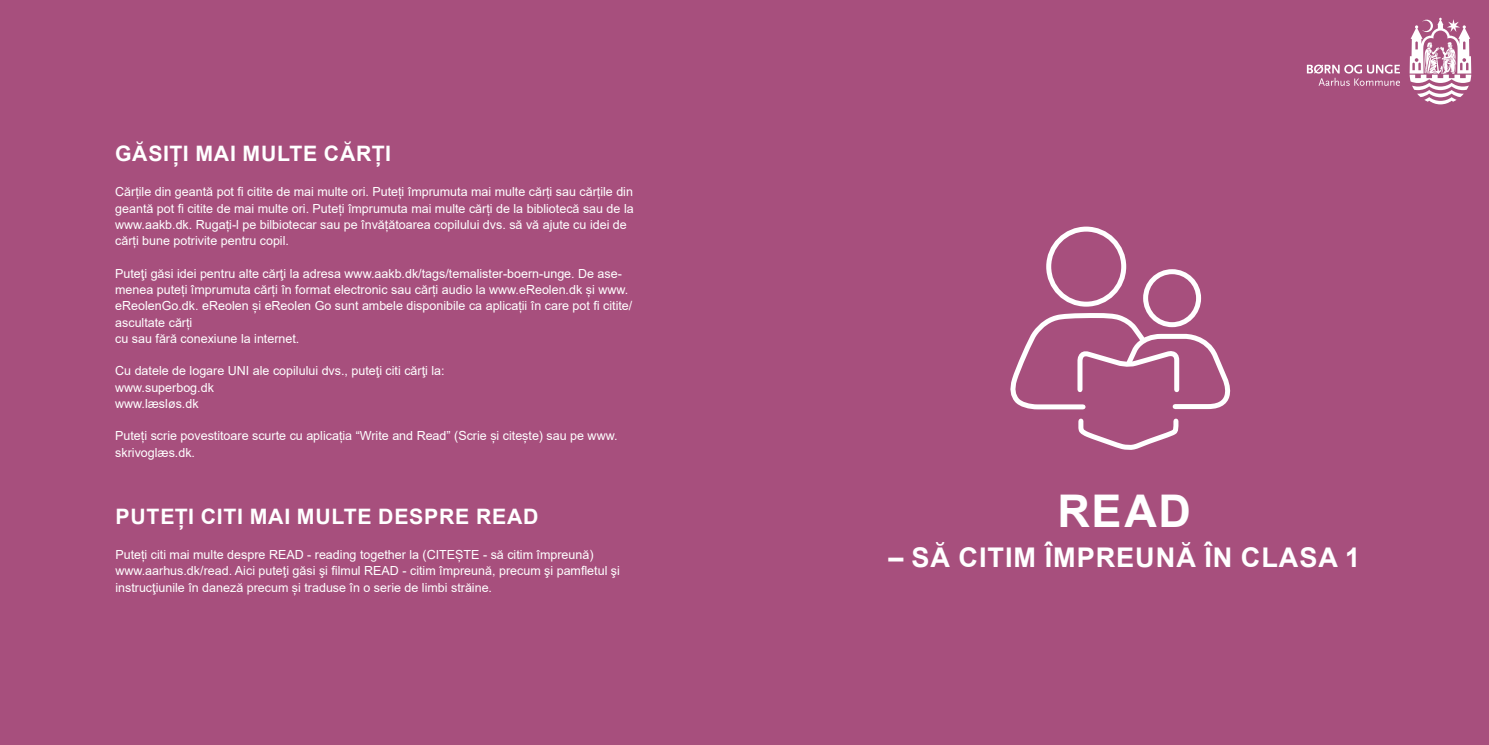
<style>
.page{position:relative;width:1489px;height:745px;background:#fff}
.page>*{position:absolute;margin:0;border:0;box-sizing:border-box;transform-origin:0 0}
.t1{font:700 45px "Arial";color:#fff}
.t2{font:700 27.12px "Arial";letter-spacing:.035em;color:#fff}
.t3{font:700 21.25px "Arial";letter-spacing:.035em;color:#fff}
.t4{font:12.5px/16.2px "Arial";color:#fff}
</style>
<div class="page">
<div style="left:0;top:0;width:1488px;height:744px;background:#a74f7d"></div>
<svg style="left:1409px;top:18px;width:61px;height:86px"></svg>
<svg style="left:1306px;top:65px;width:93px;height:21px"></svg>
<div style="left:1046px;top:226px;width:80px;height:80px;border:5px solid #fff;border-radius:50%"></div>
<div style="left:1143px;top:269px;width:57px;height:58px;border:5px solid #fff;border-radius:50%"></div>
<svg style="left:1010px;top:309px;width:221px;height:141px"></svg>
<h3 class="t3" style="left:115px;top:138px;width:277px">GĂSIȚI MAI MULTE CĂRȚI</h3>
<p class="t4" style="left:115px;top:184px;width:520px">Cărțile din geantă pot fi citite de mai multe ori. Puteți împrumuta mai multe cărți sau cărțile din geantă pot fi citite de mai multe ori. Puteți împrumuta mai multe cărți de la bibliotecă sau de la www.aakb.dk. Rugați-l pe bilbiotecar sau pe învățătoarea copilului dvs. să vă ajute cu idei de cărți bune potrivite pentru copil.</p>
<p class="t4" style="left:115px;top:265px;width:518px">Puteţi găsi idei pentru alte cărţi la adresa www.aakb.dk/tags/temalister-boern-unge. De ase&shy;menea puteți împrumuta cărți în format electronic sau cărți audio la www.eReolen.dk și www. eReolenGo.dk. eReolen și eReolen Go sunt ambele disponibile ca aplicații în care pot fi citite/ ascultate cărți<br>cu sau fără conexiune la internet.</p>
<p class="t4" style="left:115px;top:362px;width:331px">Cu datele de logare UNI ale copilului dvs., puteţi citi cărţi la: www.superbog.dk<br>www.læsløs.dk</p>
<p class="t4" style="left:115px;top:427px;width:504px">Puteți scrie povestitoare scurte cu aplicația “Write and Read” (Scrie și citește) sau pe www. skrivoglæs.dk.</p>
<h3 class="t3" style="left:116px;top:501px;width:377px">PUTEȚI CITI MAI MULTE DESPRE READ</h3>
<p class="t4" style="left:115px;top:546px;width:506px">Puteți citi mai multe despre READ - reading together la (CITEȘTE - să citim împreună) www.aarhus.dk/read. Aici puteţi găsi şi filmul READ - citim împreună, precum şi pamfletul şi instrucţiunile în daneză precum și traduse în o serie de limbi străine.</p>
<h1 class="t1" style="left:1057px;top:479px;width:135px">READ</h1>
<h2 class="t2" style="left:888px;top:538px;width:473px">– SĂ CITIM ÎMPREUNĂ ÎN CLASA 1</h2>
</div>
